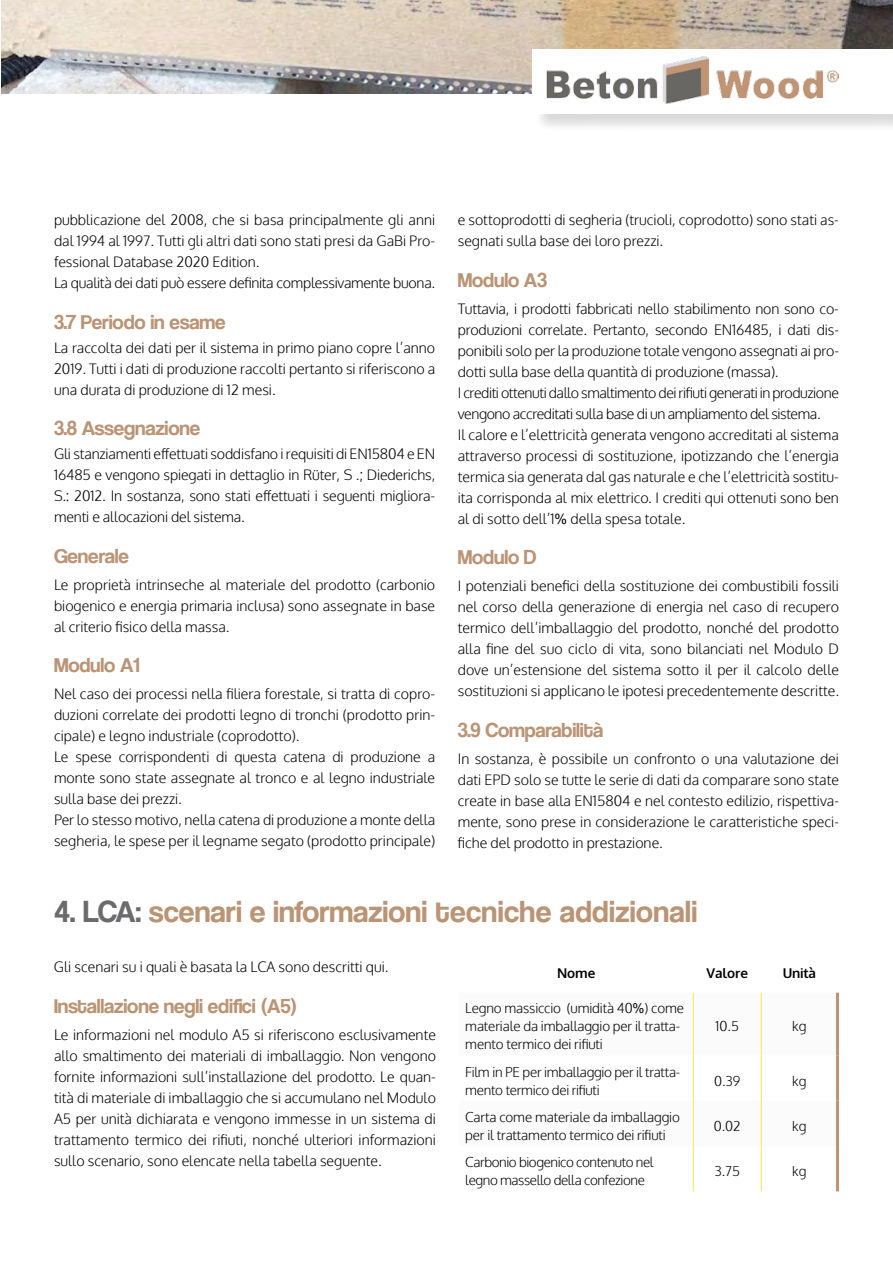
<style>
.page{position:relative;width:893px;height:1263px;background:#fff}
.page>*{position:absolute;margin:0;border:0;box-sizing:border-box;transform-origin:0 0}
.t1{font:31.5px "Coolvetica Rg";color:#ba9475}
.t2{font:21px "Coolvetica Rg";letter-spacing:-.01em;color:#ba9475}
.t3{font:300 14.25px/21px "Oxygen";color:#000;text-align:justify}
.t4{font:300 13.5px/18px "Oxygen";letter-spacing:-.01em;color:#000}
.t5{font:300 13.5px/18px "Oxygen";letter-spacing:-.03em;color:#000}
.t6{font:700 13.5px "Oxygen";letter-spacing:-.005em;color:#000}
.s1{font-family:"Arial";font-weight:400}
.s2{color:#6b6b6e}
</style>
<div class="page">
<svg style="left:692px;top:993px;width:69px;height:153px"></svg>
<hr style="left:693px;top:993px;width:1px;height:62px;background:#fee542">
<hr style="left:693px;top:1055px;width:1px;height:46px;background:#fee542">
<hr style="left:693px;top:1101px;width:1px;height:45px;background:#fee542">
<hr style="left:693px;top:1146px;width:1px;height:45px;background:#fee542">
<hr style="left:761px;top:993px;width:1px;height:62px;background:#fee542">
<hr style="left:761px;top:1055px;width:1px;height:46px;background:#fee542">
<hr style="left:761px;top:1101px;width:1px;height:45px;background:#fee542">
<hr style="left:761px;top:1146px;width:1px;height:45px;background:#fee542">
<hr style="left:836px;top:993px;width:3px;height:62px;background:#ba9475">
<hr style="left:836px;top:1055px;width:3px;height:46px;background:#ba9475">
<hr style="left:836px;top:1101px;width:3px;height:45px;background:#ba9475">
<hr style="left:836px;top:1146px;width:3px;height:45px;background:#ba9475">
<img style="left:2px;top:0;width:891px;height:94px">
<div style="left:535px;top:51px;width:358px;height:81px;background:#000;opacity:.15"></div>
<div style="left:533px;top:49px;width:360px;height:64px;background:#fff"></div>
<img style="left:546px;top:57px;width:293px;height:46px">
<p class="t3" style="left:54px;top:210px;width:383px;text-align:left">pubblicazione del 2008, che si basa principalmente gli anni dal 1994 al 1997. Tutti gli altri dati sono stati presi da GaBi Pro&shy;fessional Database 2020 Edition.<br>La qualità dei dati può essere definita complessivamente buona.</p>
<h2 class="t2" style="left:54px;top:309px;width:173px">3.7 Periodo in esame</h2>
<p class="t3" style="left:54px;top:337px;width:383px">La raccolta dei dati per il sistema in primo piano copre l’anno 2019. Tutti i dati di produzione raccolti pertanto si riferiscono a una durata di produzione di 12 mesi.</p>
<h2 class="t2" style="left:54px;top:416px;width:148px">3.8 Assegnazione</h2>
<p class="t3" style="left:54px;top:444px;width:383px">Gli stanziamenti effettuati soddisfano i requisiti di EN15804 e EN 16485 e vengono spiegati in dettaglio in Rüter, S .; Diederichs, S.: 2012. In sostanza, sono stati effettuati i seguenti migliora&shy;menti e allocazioni del sistema.</p>
<h2 class="t2" style="left:54px;top:543px;width:76px">Generale</h2>
<p class="t3" style="left:54px;top:574px;width:383px">Le proprietà intrinseche al materiale del prodotto (carbonio biogenico e energia primaria inclusa) sono assegnate in base al criterio fisico della massa.</p>
<h2 class="t2" style="left:54px;top:653px;width:87px">Modulo A1</h2>
<p class="t3" style="left:54px;top:684px;width:383px;text-align:left">Nel caso dei processi nella filiera forestale, si tratta di copro&shy;duzioni correlate dei prodotti legno di tronchi (prodotto prin&shy;cipale) e legno industriale (coprodotto).<br>Le spese corrispondenti di questa catena di produzione a monte sono state assegnate al tronco e al legno industriale sulla base dei prezzi.<br>Per lo stesso motivo, nella catena di produzione a monte della segheria, le spese per il legname segato (prodotto principale)</p>
<p class="t3" style="left:458px;top:210px;width:383px">e sottoprodotti di segheria (trucioli, coprodotto) sono stati as&shy;segnati sulla base dei loro prezzi.</p>
<h2 class="t2" style="left:458px;top:267px;width:91px">Modulo A3</h2>
<p class="t3" style="left:458px;top:298px;width:383px;text-align:left">Tuttavia, i prodotti fabbricati nello stabilimento non sono co&shy;produzioni correlate. Pertanto, secondo EN16485, i dati dis&shy;ponibili solo per la produzione totale vengono assegnati ai pro&shy;dotti sulla base della quantità di produzione (massa).<br>I crediti ottenuti dallo smaltimento dei rifiuti generati in produzione vengono accreditati sulla base di un ampliamento del sistema.<br>Il calore e l’elettricità generata vengono accreditati al sistema attraverso processi di sostituzione, ipotizzando che l’energia termica sia generata dal gas naturale e che l’elettricità sostitu&shy;ita corrisponda al mix elettrico. I crediti qui ottenuti sono ben al di sotto dell’1<span class="s1">%</span> della spesa totale.</p>
<h2 class="t2" style="left:458px;top:545px;width:80px">Modulo D</h2>
<p class="t3" style="left:458px;top:576px;width:383px">I potenziali benefici della sostituzione dei combustibili fossili nel corso della generazione di energia nel caso di recupero termico dell’imballaggio del prodotto, nonché del prodotto alla fine del suo ciclo di vita, sono bilanciati nel Modulo D dove un’estensione del sistema sotto il per il calcolo delle sostituzioni si applicano le ipotesi precedentemente descritte.</p>
<h2 class="t2" style="left:458px;top:717px;width:147px">3.9 Comparabilità</h2>
<p class="t3" style="left:458px;top:748px;width:383px">In sostanza, è possibile un confronto o una valutazione dei dati EPD solo se tutte le serie di dati da comparare sono state create in base alla EN15804 e nel contesto edilizio, rispettiva&shy;mente, sono prese in considerazione le caratteristiche speci&shy;fiche del prodotto in prestazione.</p>
<h1 class="t1" style="left:55px;top:893px;width:644px"><span class="s2">4. LCA:</span> scenari e informazioni tecniche addizionali</h1>
<p class="t3" style="left:54px;top:957px;width:336px">Gli scenari su i quali è basata la LCA sono descritti qui.</p>
<h2 class="t2" style="left:54px;top:994px;width:245px">Installazione negli edifici (A5)</h2>
<p class="t3" style="left:54px;top:1025px;width:383px">Le informazioni nel modulo A5 si riferiscono esclusivamente allo smaltimento dei materiali di imballaggio. Non vengono fornite informazioni sull’installazione del prodotto. Le quan&shy;tità di materiale di imballaggio che si accumulano nel Modulo A5 per unità dichiarata e vengono immesse in un sistema di trattamento termico dei rifiuti, nonché ulteriori informazioni sullo scenario, sono elencate nella tabella seguente.</p>
<p class="t6" style="left:557px;top:964px;width:40px">Nome</p>
<p class="t6" style="left:706px;top:964px;width:43px">Valore</p>
<p class="t6" style="left:783px;top:964px;width:35px">Unità</p>
<p class="t4" style="left:465px;top:1000px;width:220px">Legno massiccio (umidità 40<span class="s1">%</span>) come materiale da imballaggio per il tratta&shy;mento termico dei rifiuti</p>
<p class="t4" style="left:716px;top:1018px;width:25px">10.5</p>
<p class="t4" style="left:792px;top:1018px;width:16px">kg</p>
<p class="t4" style="left:465px;top:1063px;width:216px">Film in PE per imballaggio per il tratta&shy;mento termico dei rifiuti</p>
<p class="t4" style="left:714px;top:1072px;width:28px">0.39</p>
<p class="t4" style="left:792px;top:1072px;width:16px">kg</p>
<p class="t4" style="left:465px;top:1108px;width:216px">Carta come materiale da imballaggio per il trattamento termico dei rifiuti</p>
<p class="t4" style="left:714px;top:1117px;width:28px">0.02</p>
<p class="t4" style="left:792px;top:1117px;width:16px">kg</p>
<p class="t5" style="left:465px;top:1154px;width:190px">Carbonio biogenico contenuto nel legno massello della confezione</p>
<p class="t4" style="left:714px;top:1163px;width:27px">3.75</p>
<p class="t4" style="left:792px;top:1163px;width:16px">kg</p>
</div>
